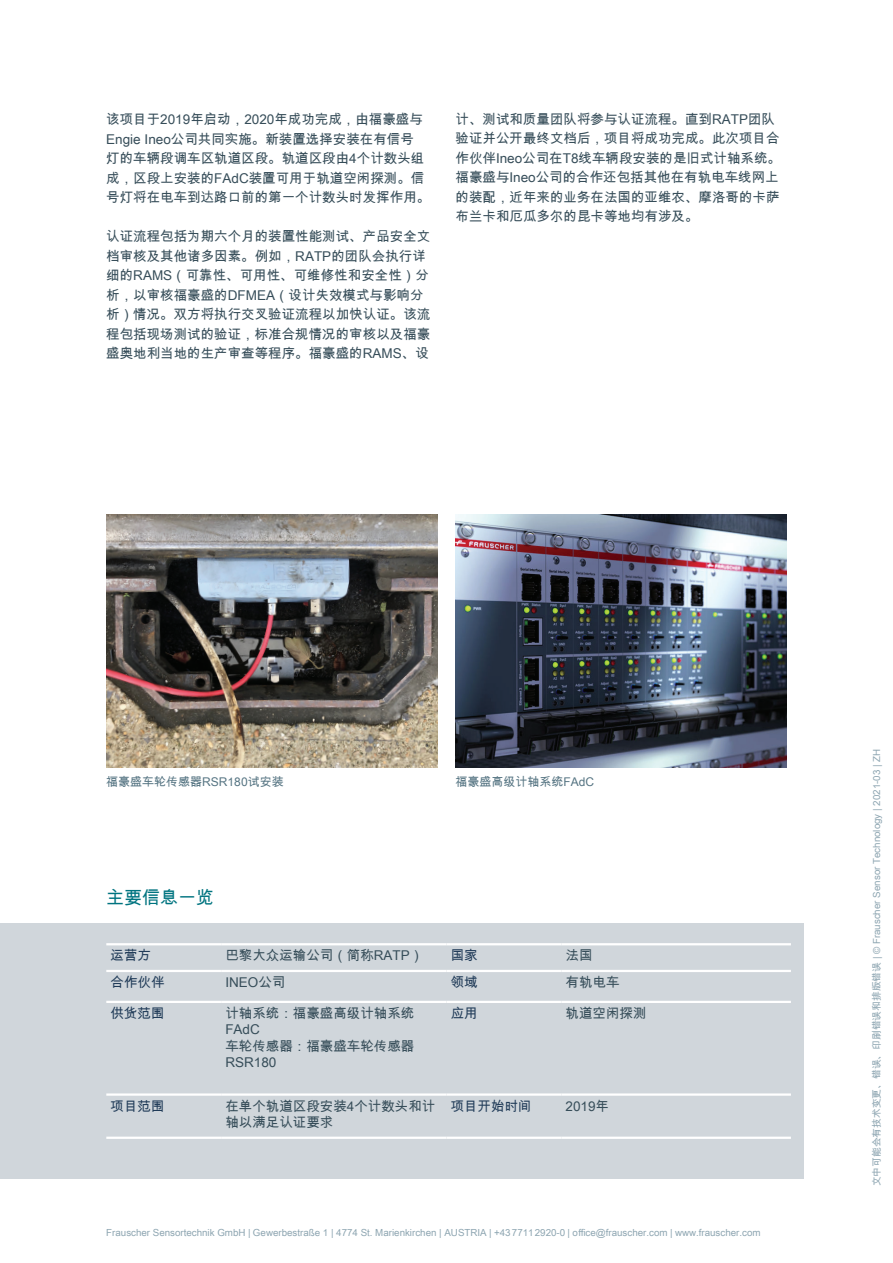
<style>
.page{position:relative;width:893px;height:1263px;background:#fff}
.page>*{position:absolute;margin:0;border:0;box-sizing:border-box;transform-origin:0 0}
.t1{font:18px "Arial Unicode MS";color:#007480}
.t2{font:13.5px/19.5px "Arial Unicode MS";color:#364d59}
.t3{font:13.5px "Arial Unicode MS";color:#203b58}
.t4{font:12px "Arial Unicode MS";color:#557482}
.t5{font:9.75px "Arial Unicode MS";color:#8da5b1}
</style>
<div class="page">
<div style="left:0;top:924px;width:803px;height:255px;background:#d0d6db"></div>
<hr style="left:446px;top:943px;width:115px;height:2px;background:#fff">
<hr style="left:106px;top:970px;width:115px;height:2px;background:#fff">
<hr style="left:221px;top:970px;width:225px;height:2px;background:#fff">
<hr style="left:446px;top:970px;width:115px;height:2px;background:#fff">
<hr style="left:446px;top:1001px;width:115px;height:2px;background:#fff">
<hr style="left:446px;top:1136px;width:115px;height:3px;background:#fff">
<hr style="left:561px;top:1001px;width:230px;height:2px;background:#fff">
<hr style="left:561px;top:1136px;width:230px;height:3px;background:#fff">
<hr style="left:106px;top:1001px;width:115px;height:2px;background:#fff">
<hr style="left:221px;top:1001px;width:225px;height:2px;background:#fff">
<hr style="left:561px;top:943px;width:230px;height:2px;background:#fff">
<hr style="left:561px;top:970px;width:230px;height:2px;background:#fff">
<hr style="left:106px;top:1093px;width:115px;height:3px;background:#fff">
<hr style="left:561px;top:1093px;width:230px;height:3px;background:#fff">
<hr style="left:106px;top:1136px;width:115px;height:3px;background:#fff">
<hr style="left:221px;top:1093px;width:225px;height:3px;background:#fff">
<hr style="left:221px;top:1136px;width:225px;height:3px;background:#fff">
<hr style="left:446px;top:1093px;width:115px;height:3px;background:#fff">
<hr style="left:221px;top:943px;width:225px;height:2px;background:#fff">
<hr style="left:106px;top:943px;width:115px;height:2px;background:#fff">
<img style="left:455px;top:514px;width:332px;height:254px">
<img style="left:106px;top:514px;width:331px;height:254px">
<p class="t2" style="left:106px;top:109px;width:325px">该项目于2019年启动，2020年成功完成，由福豪盛与<br>Engie Ineo公司共同实施。新装置选择安装在有信号灯的车辆段调车区轨道区段。轨道区段由4个计数头组成，区段上安装的FAdC装置可用于轨道空闲探测。信号灯将在电车到达路口前的第一个计数头时发挥作用。</p>
<p class="t2" style="left:106px;top:226px;width:325px">认证流程包括为期六个月的装置性能测试、产品安全文档审核及其他诸多因素。例如，RATP的团队会执行详细的RAMS（可靠性、可用性、可维修性和安全性）分析，以审核福豪盛的DFMEA（设计失效模式与影响分析）情况。双方将执行交叉验证流程以加快认证。该流程包括现场测试的验证，标准合规情况的审核以及福豪盛奥地利当地的生产审查等程序。福豪盛的RAMS、设</p>
<p class="t2" style="left:455px;top:109px;width:327px">计、测试和质量团队将参与认证流程。直到RATP团队验证并公开最终文档后，项目将成功完成。此次项目合作伙伴Ineo公司在T8线车辆段安装的是旧式计轴系统。福豪盛与Ineo公司的合作还包括其他在有轨电车线网上的装配，近年来的业务在法国的亚维农、摩洛哥的卡萨布兰卡和厄瓜多尔的昆卡等地均有涉及。</p>
<p class="t4" style="left:106px;top:773px;width:179px">福豪盛车轮传感器RSR180试安装</p>
<p class="t4" style="left:455px;top:773px;width:140px">福豪盛高级计轴系统FAdC</p>
<h1 class="t1" style="left:106px;top:885px;width:109px">主要信息一览</h1>
<p class="t3" style="left:111px;top:946px;width:42px">运营方</p>
<p class="t2" style="left:225px;top:945px;width:200px">巴黎大众运输公司（简称RATP）</p>
<p class="t3" style="left:451px;top:946px;width:28px">国家</p>
<p class="t2" style="left:566px;top:945px;width:28px">法国</p>
<p class="t3" style="left:111px;top:972px;width:55px">合作伙伴</p>
<p class="t2" style="left:225px;top:972px;width:62px">INEO公司</p>
<p class="t3" style="left:451px;top:972px;width:28px">领域</p>
<p class="t2" style="left:566px;top:972px;width:55px">有轨电车</p>
<p class="t3" style="left:111px;top:1003px;width:55px">供货范围</p>
<p class="t2" style="left:225px;top:1005px;width:190px;line-height:16.5px">计轴系统：福豪盛高级计轴系统<br>FAdC<br>车轮传感器：福豪盛车轮传感器<br>RSR180</p>
<p class="t3" style="left:451px;top:1003px;width:28px">应用</p>
<p class="t2" style="left:566px;top:1003px;width:82px">轨道空闲探测</p>
<p class="t3" style="left:111px;top:1096px;width:55px">项目范围</p>
<p class="t2" style="left:225px;top:1097px;width:212px;line-height:16.5px">在单个轨道区段安装4个计数头和计轴以满足认证要求</p>
<p class="t3" style="left:451px;top:1096px;width:82px">项目开始时间</p>
<p class="t2" style="left:566px;top:1096px;width:45px">2019年</p>
<p class="t5" style="left:106px;top:1225px;width:656px">Frauscher Sensortechnik GmbH | Gewerbestraße 1 | 4774 St. Marienkirchen | AUSTRIA | +4377112920-0 | office@frauscher.com | www.frauscher.com</p>
<p class="t5" style="left:870px;top:1186px;width:439px;rotate:-90deg">文中可能会有技术变更、错误、印刷错误和排版错误 | © Frauscher Sensor Technology | 2021-03 | ZH</p>
</div>
